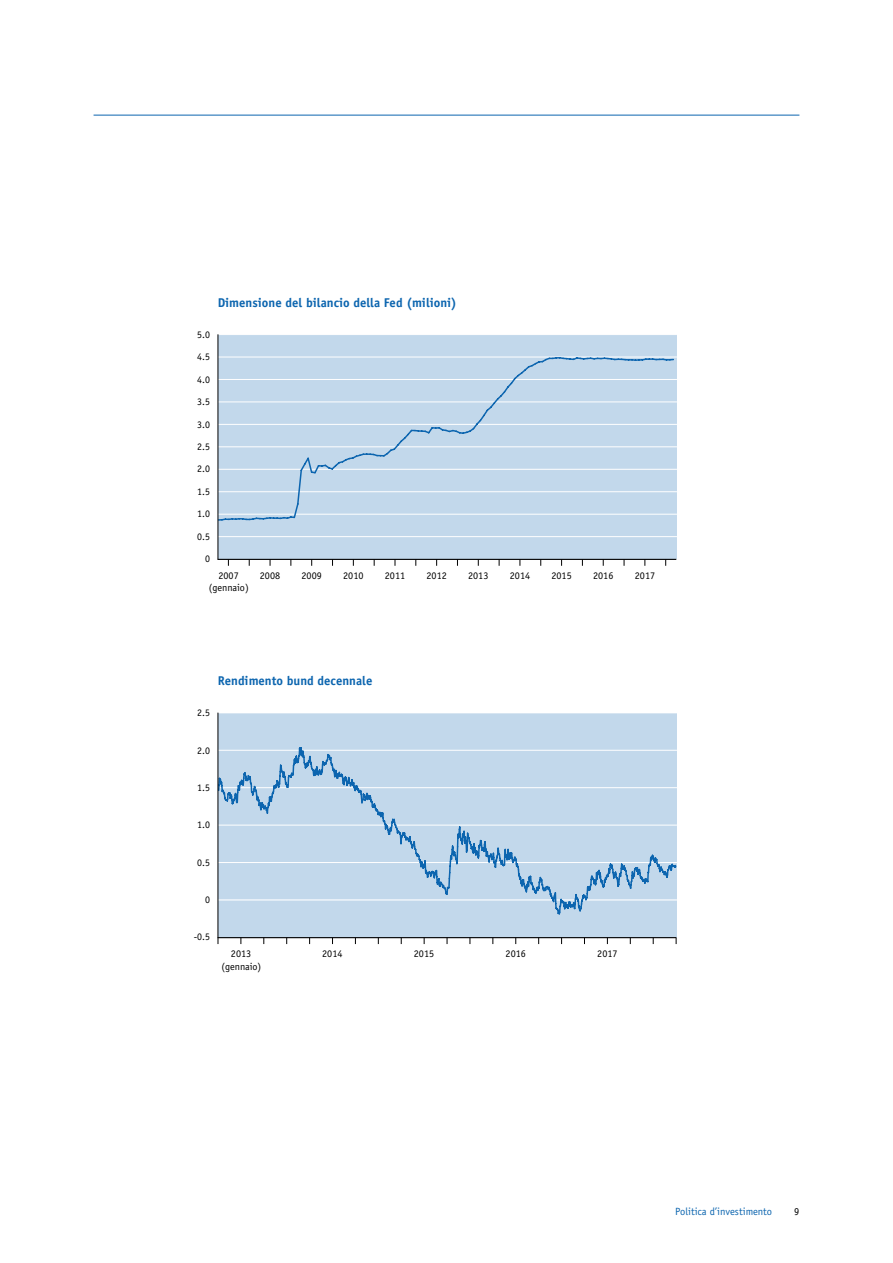
<style>
.page{position:relative;width:893px;height:1263px;background:#fff}
.page>*{position:absolute;margin:0;border:0;box-sizing:border-box;transform-origin:0 0}
.t1{font:700 12.75px "Officina Sans";color:#0c65af}
.t2{font:10.5px "Officina Sans";color:#0c65af}
.t3{font:10.5px "Officina Sans";color:#000}
.t4{font:10.2px "Officina Sans";color:#000}
.t5{font:10.05px "Officina Sans";color:#000}
</style>
<div class="page">
<hr style="left:94px;top:115px;width:705px;height:1px;background:#0c65af">
<div style="left:218px;top:713px;width:458px;height:225px;background:#c2d8eb"></div>
<hr style="left:218px;top:937px;width:458px;height:1px;background:#000">
<svg style="left:219px;top:748px;width:457px;height:166px"></svg>
<hr style="left:218px;top:713px;width:1px;height:225px;background:#000">
<div style="left:218px;top:334px;width:458px;height:225px;background:#c2d8eb"></div>
<hr style="left:218px;top:559px;width:458px;height:1px;background:#000">
<hr style="left:218px;top:334px;width:459px;height:1px;background:#fff">
<hr style="left:218px;top:357px;width:459px;height:1px;background:#fff">
<hr style="left:218px;top:379px;width:459px;height:1px;background:#fff">
<hr style="left:218px;top:402px;width:459px;height:1px;background:#fff">
<hr style="left:218px;top:424px;width:459px;height:1px;background:#fff">
<hr style="left:218px;top:447px;width:459px;height:1px;background:#fff">
<hr style="left:218px;top:469px;width:459px;height:1px;background:#fff">
<hr style="left:218px;top:491px;width:459px;height:1px;background:#fff">
<hr style="left:218px;top:514px;width:459px;height:1px;background:#fff">
<hr style="left:218px;top:536px;width:459px;height:1px;background:#fff">
<svg style="left:217px;top:356px;width:458px;height:165px"></svg>
<hr style="left:218px;top:334px;width:1px;height:226px;background:#000">
<p class="t5" style="left:197px;top:329px;width:14px">5.0</p>
<p class="t5" style="left:197px;top:351px;width:14px">4.5</p>
<p class="t5" style="left:197px;top:373px;width:14px">4.0</p>
<p class="t5" style="left:197px;top:396px;width:14px">3.5</p>
<p class="t5" style="left:197px;top:418px;width:14px">3.0</p>
<p class="t5" style="left:197px;top:441px;width:14px">2.5</p>
<p class="t5" style="left:197px;top:463px;width:14px">2.0</p>
<p class="t5" style="left:197px;top:486px;width:14px">1.5</p>
<p class="t5" style="left:197px;top:530px;width:14px">0.5</p>
<p class="t5" style="left:197px;top:508px;width:14px">1.0</p>
<p class="t5" style="left:205px;top:553px;width:6px">0</p>
<p class="t1" style="left:218px;top:295px;width:241px">Dimensione del bilancio della Fed (milioni)</p>
<p class="t4" style="left:218px;top:570px;width:22px">2007</p>
<p class="t4" style="left:260px;top:570px;width:22px">2008</p>
<p class="t4" style="left:301px;top:570px;width:22px">2009</p>
<p class="t4" style="left:343px;top:570px;width:22px">2010</p>
<p class="t4" style="left:385px;top:570px;width:22px">2011</p>
<p class="t4" style="left:426px;top:570px;width:22px">2012</p>
<p class="t4" style="left:468px;top:570px;width:22px">2013</p>
<p class="t4" style="left:510px;top:570px;width:22px">2014</p>
<p class="t4" style="left:551px;top:570px;width:22px">2015</p>
<p class="t4" style="left:593px;top:570px;width:22px">2016</p>
<p class="t4" style="left:635px;top:570px;width:22px">2017</p>
<p class="t4" style="left:209px;top:582px;width:42px">(gennaio)</p>
<p class="t1" style="left:218px;top:673px;width:156px">Rendimento bund decennale</p>
<p class="t5" style="left:197px;top:707px;width:14px">2.5</p>
<p class="t5" style="left:197px;top:744px;width:14px">2.0</p>
<p class="t5" style="left:197px;top:782px;width:14px">1.5</p>
<p class="t5" style="left:197px;top:819px;width:14px">1.0</p>
<p class="t5" style="left:197px;top:856px;width:14px">0.5</p>
<p class="t5" style="left:205px;top:894px;width:6px">0</p>
<p class="t5" style="left:194px;top:931px;width:18px">-0.5</p>
<p class="t4" style="left:231px;top:948px;width:22px">2013</p>
<p class="t4" style="left:322px;top:948px;width:22px">2014</p>
<p class="t4" style="left:414px;top:948px;width:22px">2015</p>
<p class="t4" style="left:506px;top:948px;width:22px">2016</p>
<p class="t4" style="left:597px;top:948px;width:22px">2017</p>
<p class="t4" style="left:221px;top:960px;width:42px">(gennaio)</p>
<p class="t2" style="left:675px;top:1205px;width:98px">Politica d’investimento</p>
<p class="t3" style="left:794px;top:1205px;width:7px">9</p>
</div>
